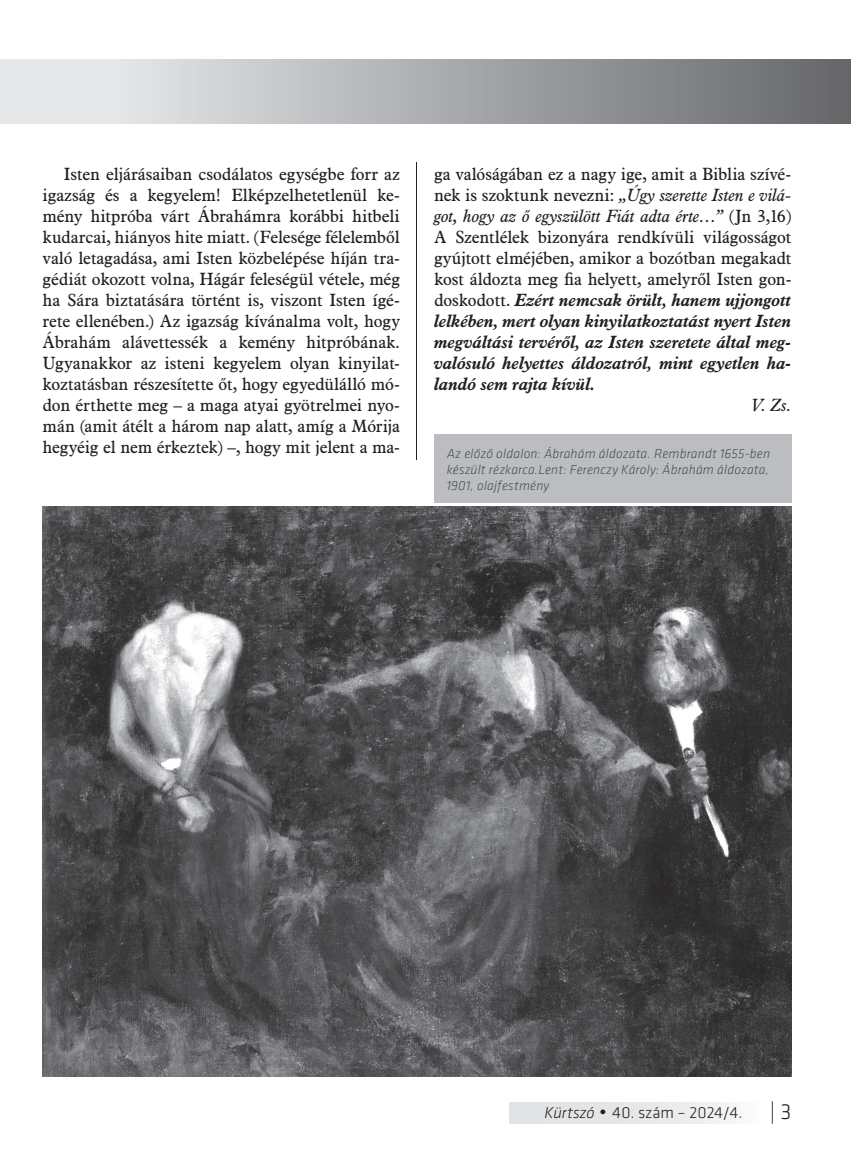
<style>
.page{position:relative;width:851px;height:1149px;background:#fff}
.page>*{position:absolute;margin:0;border:0;box-sizing:border-box;transform-origin:0 0}
.t1{font:17.25px/21px "Aldine 721 BT";letter-spacing:-.01em;color:#231f20;text-align:justify}
.t2{font:italic 17.25px "Aldine 721 BT";color:#231f20}
.t3{font:300 16.5px "Klavika CH";color:#231f20}
.t4{font:italic 300 13.5px/16.2px "Klavika CH";letter-spacing:.015em;color:#4b4c4d;text-align:justify}
.s1{font-style:italic}
.s2{font-weight:700;font-style:italic}
.s3{font-family:"Aldine 721 BT";font-weight:400}
.s4{font-size:22.5px}
</style>
<div class="page">
<div style="left:509px;top:1101px;width:255px;height:22px;background:linear-gradient(to right,#dddee1,#f7f7f7)"></div>
<div style="left:434px;top:434px;width:357px;height:68px;background:#bcbdc0"></div>
<hr style="left:417px;top:162px;width:1px;height:297px;background:#231f20">
<div style="left:0;top:60px;width:850px;height:63px;background:linear-gradient(to right,#f4f5f7,#66686b)"></div>
<img style="left:43px;top:506px;width:748px;height:570px">
<p class="t1" style="left:43px;top:163px;width:359px;text-indent:21px">Isten eljárásaiban csodálatos egységbe forr az igazság és a kegyelem! Elképzelhetetlenül ke&shy;mény hitpróba várt Ábrahámra korábbi hitbeli kudarcai, hiányos hite miatt. (Felesége félelemből való letagadása, ami Isten közbelépése híján tra&shy;gédiát okozott volna, Hágár feleségül vétele, még ha Sára biztatására történt is, viszont Isten ígé&shy;rete ellenében.) Az igazság kívánalma volt, hogy Ábrahám alávettessék a kemény hitpróbának.<br>Ugyanakkor az isteni kegyelem olyan kinyilat&shy;koztatásban részesítette őt, hogy egyedülálló mó&shy;don érthette meg – a maga atyai gyötrelmei nyo&shy;mán (amit átélt a három nap alatt, amíg a Mórija hegyéig el nem érkeztek) –, hogy mit jelent a ma-</p>
<p class="t1" style="left:434px;top:163px;width:359px">ga valóságában ez a nagy ige, amit a Biblia szívé&shy;nek is szoktunk nevezni: <span class="s1">„Úgy szerette Isten e vilá&shy;got, hogy az ő egyszülött Fiát adta érte…”</span> (Jn 3,16)<br>A Szentlélek bizonyára rendkívüli világosságot gyújtott elméjében, amikor a bozótban megakadt kost áldozta meg fia helyett, amelyről Isten gon&shy;doskodott. <span class="s2">Ezért nemcsak örült, hanem ujjongott lelkében, mert olyan kinyilatkoztatást nyert Isten megváltási tervéről, az Isten szeretete által meg&shy;valósuló helyettes áldozatról, mint egyetlen ha&shy;landó sem rajta kívül.</span></p>
<p class="t2" style="left:751px;top:394px;width:42px">V. Zs.</p>
<p class="t4" style="left:446px;top:444px;width:325px">Az előző oldalon: Ábrahám áldozata. Rembrandt 1655-ben készült rézkarca.Lent: Ferenczy Károly: Ábrahám áldozata, 1901, olajfestmény</p>
<p class="t3" style="left:544px;top:1101px;width:248px"><span class="s1">Kürtszó</span> <span class="s3">•</span> 40. szám – 2024/4. <span class="s4">| 3</span></p>
</div>
